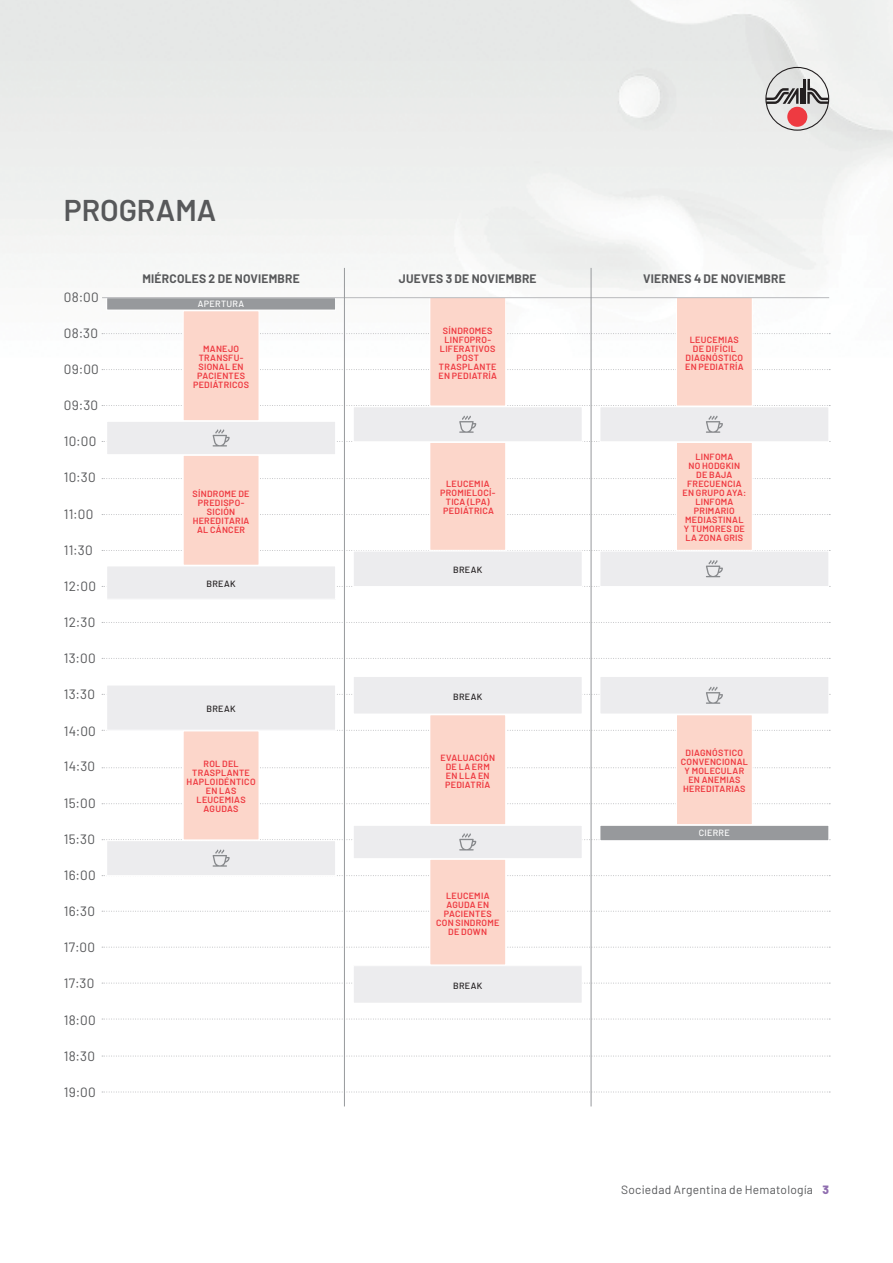
<style>
.page{position:relative;width:893px;height:1263px;background:#fff}
.page>*{position:absolute;margin:0;border:0;box-sizing:border-box;transform-origin:0 0}
.t1{font:600 30px "Barlow";color:#57585a}
.t2{font:13.5px "Barlow";letter-spacing:.02em;color:#57585a}
.t3{font:700 12px "Barlow";letter-spacing:.02em;color:#57585a}
.t4{font:12px "Barlow";letter-spacing:.02em;color:#57585a}
.t5{font:600 9px/9px "Barlow";letter-spacing:.03em;color:#ee3a41;text-align:center}
.t6{font:500 9px "Barlow";letter-spacing:.035em;color:#231f20}
.t7{font:500 9px "Barlow";letter-spacing:.03em;color:#fff}
.s1{font-weight:800;color:#8f6daf}
</style>
<div class="page">
<svg style="left:765px;top:67px;width:64px;height:64px;background:#c3b6b6"></svg>
<svg style="left:102px;top:333px;width:728px;height:1px"></svg>
<svg style="left:102px;top:478px;width:728px;height:1px"></svg>
<svg style="left:102px;top:622px;width:728px;height:1px"></svg>
<svg style="left:102px;top:767px;width:728px;height:1px"></svg>
<svg style="left:102px;top:911px;width:728px;height:1px"></svg>
<svg style="left:102px;top:369px;width:728px;height:1px"></svg>
<svg style="left:102px;top:514px;width:728px;height:1px"></svg>
<svg style="left:102px;top:658px;width:728px;height:1px"></svg>
<svg style="left:102px;top:803px;width:728px;height:1px"></svg>
<svg style="left:102px;top:947px;width:728px;height:1px"></svg>
<svg style="left:102px;top:405px;width:728px;height:1px"></svg>
<svg style="left:102px;top:550px;width:728px;height:1px"></svg>
<svg style="left:102px;top:983px;width:728px;height:1px"></svg>
<svg style="left:102px;top:1056px;width:728px;height:1px"></svg>
<svg style="left:102px;top:586px;width:728px;height:1px"></svg>
<svg style="left:102px;top:730px;width:728px;height:1px"></svg>
<svg style="left:102px;top:875px;width:728px;height:1px"></svg>
<svg style="left:102px;top:1019px;width:728px;height:1px"></svg>
<svg style="left:102px;top:1091px;width:728px;height:1px"></svg>
<div style="left:107px;top:298px;width:229px;height:12px;background:#97999c"></div>
<div style="left:106px;top:297px;width:230px;height:13px;border:1px solid #fff"></div>
<div style="left:107px;top:566px;width:229px;height:33px;background:#ececee"></div>
<div style="left:107px;top:685px;width:229px;height:45px;background:#ececee"></div>
<div style="left:107px;top:421px;width:229px;height:34px;background:#ececee"></div>
<div style="left:106px;top:421px;width:230px;height:34px;border:1px solid #fff"></div>
<div style="left:183px;top:311px;width:76px;height:110px;background:#fcd6ca"></div>
<div style="left:183px;top:310px;width:76px;height:111px;border:1px solid #fff"></div>
<div style="left:183px;top:455px;width:76px;height:110px;background:#fcd6ca"></div>
<div style="left:183px;top:455px;width:76px;height:111px;border:1px solid #fff"></div>
<div style="left:183px;top:731px;width:76px;height:109px;background:#fcd6ca"></div>
<div style="left:183px;top:730px;width:76px;height:110px;border:1px solid #fff"></div>
<div style="left:353px;top:551px;width:229px;height:35px;background:#ececee"></div>
<div style="left:600px;top:551px;width:229px;height:35px;background:#ececee"></div>
<svg style="left:706px;top:560px;width:17px;height:17px"></svg>
<div style="left:353px;top:676px;width:229px;height:38px;background:#ececee"></div>
<div style="left:353px;top:676px;width:230px;height:38px;border:1px solid #fff"></div>
<div style="left:600px;top:676px;width:229px;height:38px;background:#ececee"></div>
<svg style="left:102px;top:687px;width:728px;height:17px"></svg>
<div style="left:600px;top:676px;width:229px;height:38px;border:1px solid #fff"></div>
<div style="left:353px;top:966px;width:229px;height:37px;background:#ececee"></div>
<div style="left:353px;top:407px;width:229px;height:35px;background:#ececee"></div>
<div style="left:600px;top:407px;width:229px;height:35px;background:#ececee"></div>
<svg style="left:102px;top:416px;width:728px;height:30px"></svg>
<div style="left:600px;top:406px;width:229px;height:36px;border:1px solid #fff"></div>
<div style="left:353px;top:825px;width:229px;height:34px;background:#ececee"></div>
<div style="left:353px;top:825px;width:230px;height:34px;border:1px solid #fff"></div>
<div style="left:600px;top:825px;width:229px;height:16px;background:#97999c"></div>
<div style="left:600px;top:825px;width:229px;height:16px;border:1px solid #fff"></div>
<div style="left:430px;top:297px;width:76px;height:109px;background:#fcd6ca"></div>
<div style="left:429px;top:297px;width:77px;height:109px;border:1px solid #fff"></div>
<div style="left:676px;top:297px;width:76px;height:109px;background:#fcd6ca"></div>
<div style="left:676px;top:297px;width:77px;height:109px;border:1px solid #fff"></div>
<div style="left:430px;top:442px;width:76px;height:108px;background:#fcd6ca"></div>
<div style="left:429px;top:442px;width:77px;height:109px;border:1px solid #fff"></div>
<div style="left:676px;top:442px;width:76px;height:108px;background:#fcd6ca"></div>
<div style="left:676px;top:442px;width:77px;height:109px;border:1px solid #fff"></div>
<div style="left:430px;top:715px;width:76px;height:110px;background:#fcd6ca"></div>
<div style="left:429px;top:714px;width:77px;height:111px;border:1px solid #fff"></div>
<div style="left:676px;top:715px;width:76px;height:110px;background:#fcd6ca"></div>
<div style="left:676px;top:714px;width:77px;height:111px;border:1px solid #fff"></div>
<div style="left:430px;top:859px;width:76px;height:106px;background:#fcd6ca"></div>
<div style="left:429px;top:859px;width:77px;height:106px;border:1px solid #fff"></div>
<hr style="left:102px;top:297px;width:727px;height:1px;background:#b8b9bc">
<div style="left:107px;top:841px;width:229px;height:35px;background:#ececee"></div>
<svg style="left:102px;top:833px;width:728px;height:34px"></svg>
<div style="left:106px;top:840px;width:230px;height:36px;border:1px solid #fff"></div>
<hr style="left:344px;top:268px;width:1px;height:838px;background:#97999c">
<hr style="left:591px;top:268px;width:1px;height:838px;background:#97999c">
<h1 class="t1" style="left:64px;top:189px;width:154px">PROGRAMA</h1>
<h2 class="t2" style="left:64px;top:287px;width:36px">08:00</h2>
<h2 class="t2" style="left:64px;top:323px;width:36px">08:30</h2>
<h2 class="t2" style="left:64px;top:359px;width:37px">09:00</h2>
<h2 class="t2" style="left:64px;top:395px;width:36px">09:30</h2>
<h2 class="t2" style="left:64px;top:432px;width:34px">10:00</h2>
<h2 class="t2" style="left:64px;top:468px;width:33px">10:30</h2>
<h2 class="t2" style="left:64px;top:504px;width:31px">11:00</h2>
<h2 class="t2" style="left:64px;top:540px;width:30px">11:30</h2>
<h2 class="t2" style="left:64px;top:576px;width:34px">12:00</h2>
<h2 class="t2" style="left:64px;top:612px;width:33px">12:30</h2>
<h2 class="t2" style="left:64px;top:649px;width:33px">13:00</h2>
<h2 class="t2" style="left:64px;top:684px;width:33px">13:30</h2>
<h2 class="t2" style="left:64px;top:721px;width:34px">14:00</h2>
<h2 class="t2" style="left:64px;top:757px;width:33px">14:30</h2>
<h2 class="t2" style="left:64px;top:793px;width:33px">15:00</h2>
<h2 class="t2" style="left:64px;top:829px;width:33px">15:30</h2>
<h2 class="t2" style="left:64px;top:865px;width:33px">16:00</h2>
<h2 class="t2" style="left:64px;top:901px;width:33px">16:30</h2>
<h2 class="t2" style="left:64px;top:938px;width:33px">17:00</h2>
<h2 class="t2" style="left:64px;top:974px;width:32px">17:30</h2>
<h2 class="t2" style="left:64px;top:1010px;width:33px">18:00</h2>
<h2 class="t2" style="left:64px;top:1046px;width:33px">18:30</h2>
<h2 class="t2" style="left:64px;top:1082px;width:34px">19:00</h2>
<h3 class="t3" style="left:142px;top:270px;width:159px">MIÉRCOLES 2 DE NOVIEMBRE</h3>
<p class="t7" style="left:198px;top:297px;width:48px">APERTURA</p>
<p class="t5" style="left:193px;top:344px;width:58px">MANEJO<br>TRANSFU-<br>SIONAL EN<br>PACIENTES<br>PEDIÁTRICOS</p>
<p class="t5" style="left:193px;top:488px;width:58px">SÍNDROME DE<br>PREDISPO-<br>SICIÓN<br>HEREDITARIA<br>AL CÁNCER</p>
<p class="t6" style="left:207px;top:577px;width:31px">BREAK</p>
<p class="t6" style="left:207px;top:702px;width:31px">BREAK</p>
<p class="t5" style="left:187px;top:759px;width:70px">ROL DEL<br>TRASPLANTE<br>HAPLOIDÉNTICO<br>EN LAS<br>LEUCEMIAS<br>AGUDAS</p>
<h3 class="t3" style="left:399px;top:270px;width:139px">JUEVES 3 DE NOVIEMBRE</h3>
<h3 class="t3" style="left:643px;top:270px;width:144px">VIERNES 4 DE NOVIEMBRE</h3>
<p class="t5" style="left:438px;top:325px;width:60px">SÍNDROMES<br>LINFOPRO-<br>LIFERATIVOS<br>POST<br>TRASPLANTE<br>EN PEDIATRÍA</p>
<p class="t5" style="left:685px;top:334px;width:60px">LEUCEMIAS<br>DE DIFÍCIL<br>DIAGNÓSTICO<br>EN PEDIATRÍA</p>
<p class="t5" style="left:440px;top:479px;width:57px">LEUCEMIA<br>PROMIELOCÍ-<br>TICA (LPA)<br>PEDIÁTRICA</p>
<p class="t6" style="left:453px;top:563px;width:31px">BREAK</p>
<p class="t6" style="left:453px;top:690px;width:31px">BREAK</p>
<p class="t5" style="left:682px;top:452px;width:65px">LINFOMA<br>NO HODGKIN<br>DE BAJA<br>FRECUENCIA<br>EN GRUPO AYA:<br>LINFOMA<br>PRIMARIO<br>MEDIASTINAL<br>Y TUMORES DE<br>LA ZONA GRIS</p>
<p class="t5" style="left:440px;top:752px;width:56px">EVALUACIÓN<br>DE LA ERM<br>EN LLA EN<br>PEDIATRÍA</p>
<p class="t5" style="left:681px;top:748px;width:69px">DIAGNÓSTICO<br>CONVENCIONAL<br>Y MOLECULAR<br>EN ANEMIAS<br>HEREDITARIAS</p>
<p class="t5" style="left:436px;top:890px;width:65px">LEUCEMIA<br>AGUDA EN<br>PACIENTES<br>CON SINDROME<br>DE DOWN</p>
<p class="t6" style="left:453px;top:979px;width:31px">BREAK</p>
<p class="t7" style="left:699px;top:826px;width:32px">CIERRE</p>
<h3 class="t4" style="left:621px;top:1181px;width:210px">Sociedad Argentina de Hematología <span class="s1">3</span></h3>
</div>
